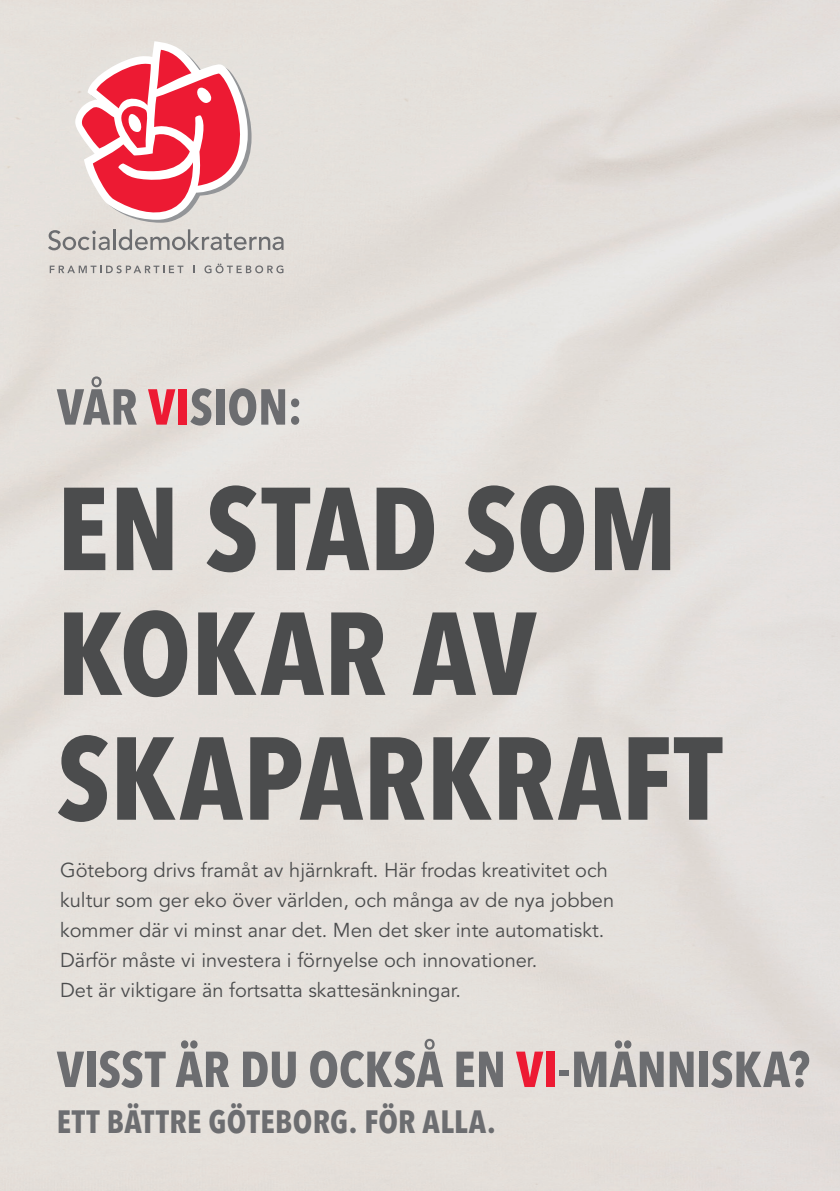
<style>
.page{position:relative;width:840px;height:1191px;background:#fff}
.page>*{position:absolute;margin:0;border:0;box-sizing:border-box;transform-origin:0 0}
.t1{font:700 condensed 116.4px/124.8px "Avenir Next LT Pro";color:#4b4c4d}
.t2{font:700 condensed 50px "Avenir Next LT Pro";color:#6c6d70}
.t3{font:700 condensed 32px "Avenir Next LT Pro";letter-spacing:.01em;color:#6c6d70}
.t4{font:20px/30px "Avenir LT Pro";color:#4b4c4d}
.s1{color:#ed1a33}
</style>
<div class="page">
<img style="left:0;top:0;width:1px;height:1191px">
<svg style="left:48px;top:230px;width:62px;height:20px"></svg>
<hr style="left:113px;top:229px;width:3px;height:21px;background:#6c6d70">
<svg style="left:119px;top:229px;width:164px;height:21px;background:#c3c0bd"></svg>
<svg style="left:75px;top:41px;width:192px;height:182px"></svg>
<svg style="left:50px;top:265px;width:133px;height:8px"></svg>
<svg style="left:204px;top:263px;width:79px;height:10px"></svg>
<p class="t2" style="left:57px;top:376px;width:247px">VÅR <span class="s1">VI</span>SION:</p>
<p class="t1" style="left:57px;top:466px;width:622px">EN STAD SOM<br>KOKAR AV</p>
<p class="t1" style="left:57px;top:715px;width:666px">SKAPARKRAFT</p>
<p class="t4" style="left:60px;top:855px;width:555px">Göteborg drivs framåt av hjärnkraft. Här frodas kreativitet och kultur som ger eko över världen, och många av de nya jobben kommer där vi minst anar det. Men det sker inte automatiskt.<br>Därför måste vi investera i förnyelse och innovationer.</p>
<p class="t4" style="left:60px;top:975px;width:402px">Det är viktigare än fortsatta skattesänkningar.</p>
<p class="t2" style="left:57px;top:1038px;width:754px">VISST ÄR DU OCKSÅ EN <span class="s1">VI</span>-MÄNNISKA?</p>
<p class="t3" style="left:57px;top:1102px;width:440px">ETT BÄTTRE GÖTEBORG. FÖR ALLA.</p>
</div>
